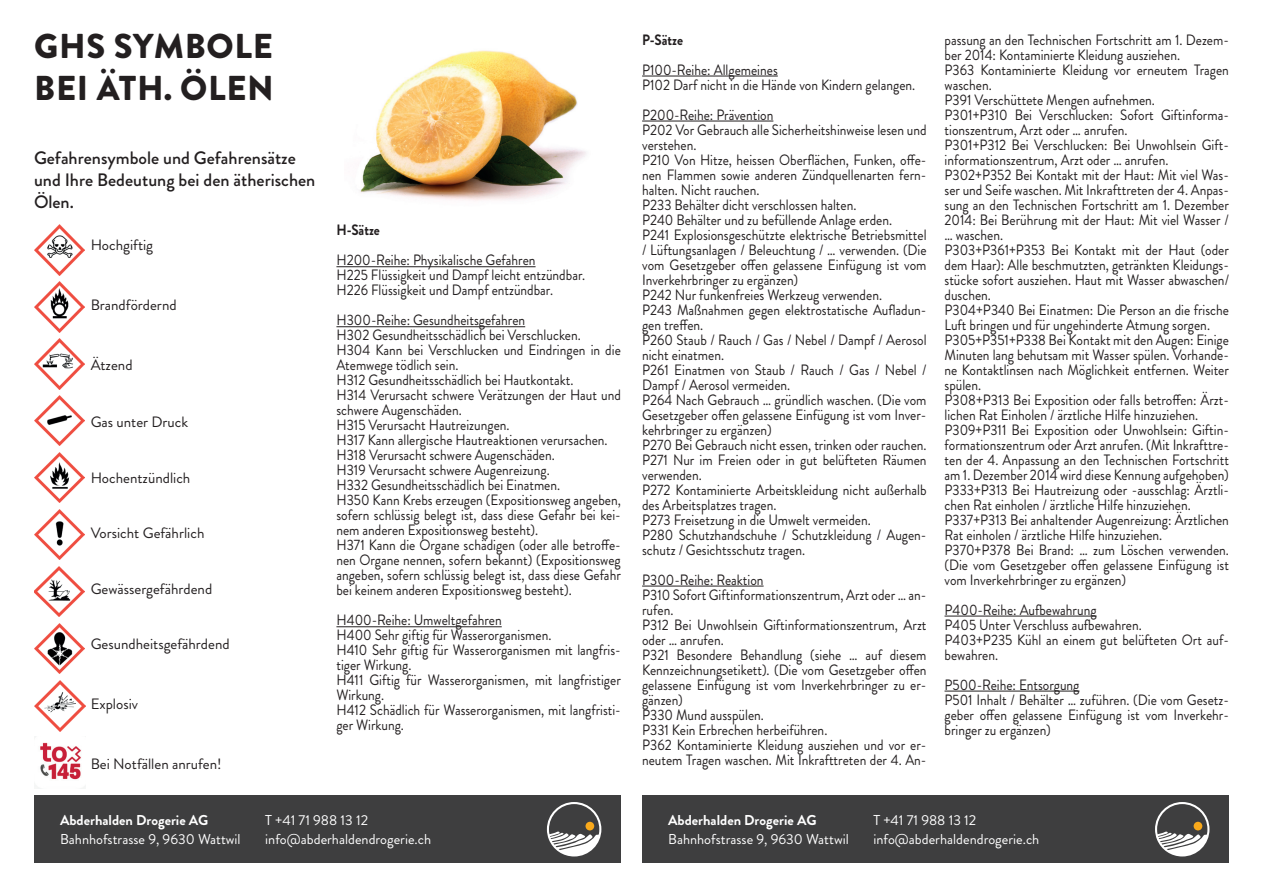
<style>
.page{position:relative;width:1263px;height:893px;background:#fff}
.page>*{position:absolute;margin:0;border:0;box-sizing:border-box;transform-origin:0 0}
.t1{font:900 34.5px/41.4px "Brandon Grotesque";letter-spacing:.02em;color:#231f20}
.t2{font:500 18px/21.6px "Brandon Grotesque";color:#231f20}
.t3{font:15px/15px "Brandon Grotesque";color:#231f20;scale:.9 1}
.t4{font:15px "Brandon Grotesque";color:#231f20}
.t5{font:700 15px "Brandon Grotesque";color:#231f20;scale:.9 1}
.t6{font:14.25px/19px "Brandon Grotesque";color:#fff}
.t7{font:700 14.25px "Brandon Grotesque";color:#fff}
</style>
<div class="page">
<hr style="left:336px;top:266px;width:200px;height:1px;background:#231f20">
<hr style="left:336px;top:326px;width:189px;height:1px;background:#231f20">
<hr style="left:336px;top:626px;width:166px;height:1px;background:#231f20">
<img style="left:360px;top:50px;width:226px;height:151px">
<div style="left:34px;top:795px;width:587px;height:68px;background:#3e3e3f"></div>
<svg style="left:547px;top:802px;width:54px;height:54px"></svg>
<img style="left:34px;top:339px;width:50px;height:50px">
<img style="left:34px;top:566px;width:50px;height:51px">
<img style="left:34px;top:396px;width:50px;height:50px">
<img style="left:34px;top:509px;width:50px;height:51px">
<img style="left:34px;top:452px;width:50px;height:51px">
<img style="left:34px;top:282px;width:50px;height:50px">
<img style="left:34px;top:623px;width:50px;height:51px">
<img style="left:34px;top:225px;width:50px;height:50px">
<img style="left:34px;top:680px;width:52px;height:52px">
<img style="left:35px;top:736px;width:51px;height:52px">
<hr style="left:642px;top:76px;width:136px;height:1px;background:#231f20">
<hr style="left:642px;top:121px;width:131px;height:1px;background:#231f20">
<hr style="left:642px;top:586px;width:122px;height:1px;background:#231f20">
<hr style="left:944px;top:616px;width:152px;height:1px;background:#231f20">
<hr style="left:944px;top:691px;width:135px;height:1px;background:#231f20">
<div style="left:642px;top:795px;width:587px;height:68px;background:#3e3e3f"></div>
<svg style="left:1155px;top:802px;width:54px;height:54px"></svg>
<h1 class="t1" style="left:34px;top:26px;width:241px">GHS SYMBOLE<br>BEI ÄTH. ÖLEN</h1>
<p class="t2" style="left:34px;top:148px;width:283px">Gefahrensymbole und Gefahrensätze und Ihre Bedeutung bei den ätherischen<br>Ölen.</p>
<p class="t4" style="left:91px;top:235px;width:64px">Hochgiftig</p>
<p class="t4" style="left:91px;top:295px;width:87px">Brandfördernd</p>
<p class="t4" style="left:91px;top:355px;width:43px">Ätzend</p>
<p class="t4" style="left:91px;top:412px;width:99px">Gas unter Druck</p>
<p class="t4" style="left:91px;top:467px;width:101px">Hochentzündlich</p>
<p class="t4" style="left:91px;top:523px;width:115px">Vorsicht Gefährlich</p>
<p class="t4" style="left:91px;top:578px;width:123px">Gewässergefährdend</p>
<p class="t4" style="left:91px;top:634px;width:140px">Gesundheitsgefährdend</p>
<p class="t4" style="left:91px;top:694px;width:49px">Explosiv</p>
<p class="t4" style="left:91px;top:754px;width:132px">Bei Notfällen anrufen!</p>
<p class="t5" style="left:336px;top:220px;width:50px">H-Sätze</p>
<p class="t3" style="left:336px;top:253px;width:278px">H200-Reihe: Physikalische Gefahren<br>H225 Flüssigkeit und Dampf leicht entzündbar.<br>H226 Flüssigkeit und Dampf entzündbar.</p>
<p class="t3" style="left:336px;top:313px;width:317px">H300-Reihe: Gesundheitsgefahren<br>H302 Gesundheitsschädlich bei Verschlucken.<br>H304 Kann bei Verschlucken und Eindringen in die Atemwege tödlich sein.<br>H312 Gesundheitsschädlich bei Hautkontakt.<br>H314 Verursacht schwere Verätzungen der Haut und schwere Augenschäden.<br>H315 Verursacht Hautreizungen.<br>H317 Kann allergische Hautreaktionen verursachen.<br>H318 Verursacht schwere Augenschäden.<br>H319 Verursacht schwere Augenreizung.<br>H332 Gesundheitsschädlich bei Einatmen.<br>H350 Kann Krebs erzeugen (Expositionsweg angeben, sofern schlüssig belegt ist, dass diese Gefahr bei kei&shy;nem anderen Expositionsweg besteht).<br>H371 Kann die Organe schädigen (oder alle betroffe&shy;nen Organe nennen, sofern bekannt) (Expositionsweg angeben, sofern schlüssig belegt ist, dass diese Gefahr bei keinem anderen Expositionsweg besteht).</p>
<p class="t3" style="left:336px;top:613px;width:318px">H400-Reihe: Umweltgefahren<br>H400 Sehr giftig für Wasserorganismen.<br>H410 Sehr giftig für Wasserorganismen mit langfris&shy;tiger Wirkung.<br>H411 Giftig für Wasserorganismen, mit langfristiger Wirkung.<br>H412 Schädlich für Wasserorganismen, mit langfristi&shy;ger Wirkung.</p>
<p class="t7" style="left:60px;top:810px;width:150px">Abderhalden Drogerie AG</p>
<p class="t6" style="left:60px;top:830px;width:182px">Bahnhofstrasse 9, 9630 Wattwil</p>
<p class="t6" style="left:265px;top:811px;width:168px">T +41 71 988 13 12 info@abderhaldendrogerie.ch</p>
<p class="t5" style="left:642px;top:29px;width:47px">P-Sätze</p>
<p class="t3" style="left:642px;top:62px;width:305px">P100-Reihe: Allgemeines<br>P102 Darf nicht in die Hände von Kindern gelangen.</p>
<p class="t3" style="left:642px;top:107px;width:318px">P200-Reihe: Prävention<br>P202 Vor Gebrauch alle Sicherheitshinweise lesen und verstehen.<br>P210 Von Hitze, heissen Oberflächen, Funken, offe&shy;nen Flammen sowie anderen Zündquellenarten fern&shy;halten. Nicht rauchen.<br>P233 Behälter dicht verschlossen halten.<br>P240 Behälter und zu befüllende Anlage erden.<br>P241 Explosionsgeschützte elektrische Betriebsmittel / Lüftungsanlagen / Beleuchtung / … verwenden. (Die vom Gesetzgeber offen gelassene Einfügung ist vom Inverkehrbringer zu ergänzen)<br>P242 Nur funkenfreies Werkzeug verwenden.<br>P243 Maßnahmen gegen elektrostatische Aufladun&shy;gen treffen.<br>P260 Staub / Rauch / Gas / Nebel / Dampf / Aerosol nicht einatmen.<br>P261 Einatmen von Staub / Rauch / Gas / Nebel / Dampf / Aerosol vermeiden.<br>P264 Nach Gebrauch … gründlich waschen. (Die vom Gesetzgeber offen gelassene Einfügung ist vom Inver&shy;kehrbringer zu ergänzen)<br>P270 Bei Gebrauch nicht essen, trinken oder rauchen.<br>P271 Nur im Freien oder in gut belüfteten Räumen verwenden.<br>P272 Kontaminierte Arbeitskleidung nicht außerhalb des Arbeitsplatzes tragen.<br>P273 Freisetzung in die Umwelt vermeiden.<br>P280 Schutzhandschuhe / Schutzkleidung / Augen&shy;schutz / Gesichtsschutz tragen.</p>
<p class="t3" style="left:642px;top:572px;width:318px">P300-Reihe: Reaktion<br>P310 Sofort Giftinformationszentrum, Arzt oder … an&shy;rufen.<br>P312 Bei Unwohlsein Giftinformationszentrum, Arzt oder … anrufen.<br>P321 Besondere Behandlung (siehe … auf diesem Kennzeichnungsetikett). (Die vom Gesetzgeber offen gelassene Einfügung ist vom Inverkehrbringer zu er&shy;gänzen)<br>P330 Mund ausspülen.<br>P331 Kein Erbrechen herbeiführen.<br>P362 Kontaminierte Kleidung ausziehen und vor er&shy;neutem Tragen waschen. Mit Inkrafttreten der 4. An-</p>
<p class="t3" style="left:944px;top:32px;width:318px">passung an den Technischen Fortschritt am 1. Dezem&shy;ber 2014: Kontaminierte Kleidung ausziehen.<br>P363 Kontaminierte Kleidung vor erneutem Tragen waschen.<br>P391 Verschüttete Mengen aufnehmen.<br>P301+P310 Bei Verschlucken: Sofort Giftinforma&shy;tionszentrum, Arzt oder … anrufen.<br>P301+P312 Bei Verschlucken: Bei Unwohlsein Gift&shy;informationszentrum, Arzt oder … anrufen.<br>P302+P352 Bei Kontakt mit der Haut: Mit viel Was&shy;ser und Seife waschen. Mit Inkrafttreten der 4. Anpas&shy;sung an den Technischen Fortschritt am 1. Dezember 2014: Bei Berührung mit der Haut: Mit viel Wasser / … waschen.<br>P303+P361+P353 Bei Kontakt mit der Haut (oder dem Haar): Alle beschmutzten, getränkten Kleidungs&shy;stücke sofort ausziehen. Haut mit Wasser abwaschen/ duschen.<br>P304+P340 Bei Einatmen: Die Person an die frische Luft bringen und für ungehinderte Atmung sorgen.<br>P305+P351+P338 Bei Kontakt mit den Augen: Einige Minuten lang behutsam mit Wasser spülen. Vorhande&shy;ne Kontaktlinsen nach Möglichkeit entfernen. Weiter spülen.<br>P308+P313 Bei Exposition oder falls betroffen: Ärzt&shy;lichen Rat Einholen / ärztliche Hilfe hinzuziehen.<br>P309+P311 Bei Exposition oder Unwohlsein: Giftin&shy;formationszentrum oder Arzt anrufen. (Mit Inkrafttre&shy;ten der 4. Anpassung an den Technischen Fortschritt am 1. Dezember 2014 wird diese Kennung aufgehoben)<br>P333+P313 Bei Hautreizung oder -ausschlag: Ärztli&shy;chen Rat einholen / ärztliche Hilfe hinzuziehen.<br>P337+P313 Bei anhaltender Augenreizung: Ärztlichen Rat einholen / ärztliche Hilfe hinzuziehen.<br>P370+P378 Bei Brand: … zum Löschen verwenden. (Die vom Gesetzgeber offen gelassene Einfügung ist vom Inverkehrbringer zu ergänzen)</p>
<p class="t3" style="left:944px;top:602px;width:317px">P400-Reihe: Aufbewahrung<br>P405 Unter Verschluss aufbewahren.<br>P403+P235 Kühl an einem gut belüfteten Ort auf&shy;bewahren.</p>
<p class="t3" style="left:944px;top:677px;width:317px">P500-Reihe: Entsorgung<br>P501 Inhalt / Behälter … zuführen. (Die vom Gesetz&shy;geber offen gelassene Einfügung ist vom Inverkehr&shy;bringer zu ergänzen)</p>
<p class="t7" style="left:668px;top:810px;width:150px">Abderhalden Drogerie AG</p>
<p class="t6" style="left:668px;top:830px;width:182px">Bahnhofstrasse 9, 9630 Wattwil</p>
<p class="t6" style="left:873px;top:811px;width:168px">T +41 71 988 13 12 info@abderhaldendrogerie.ch</p>
</div>
